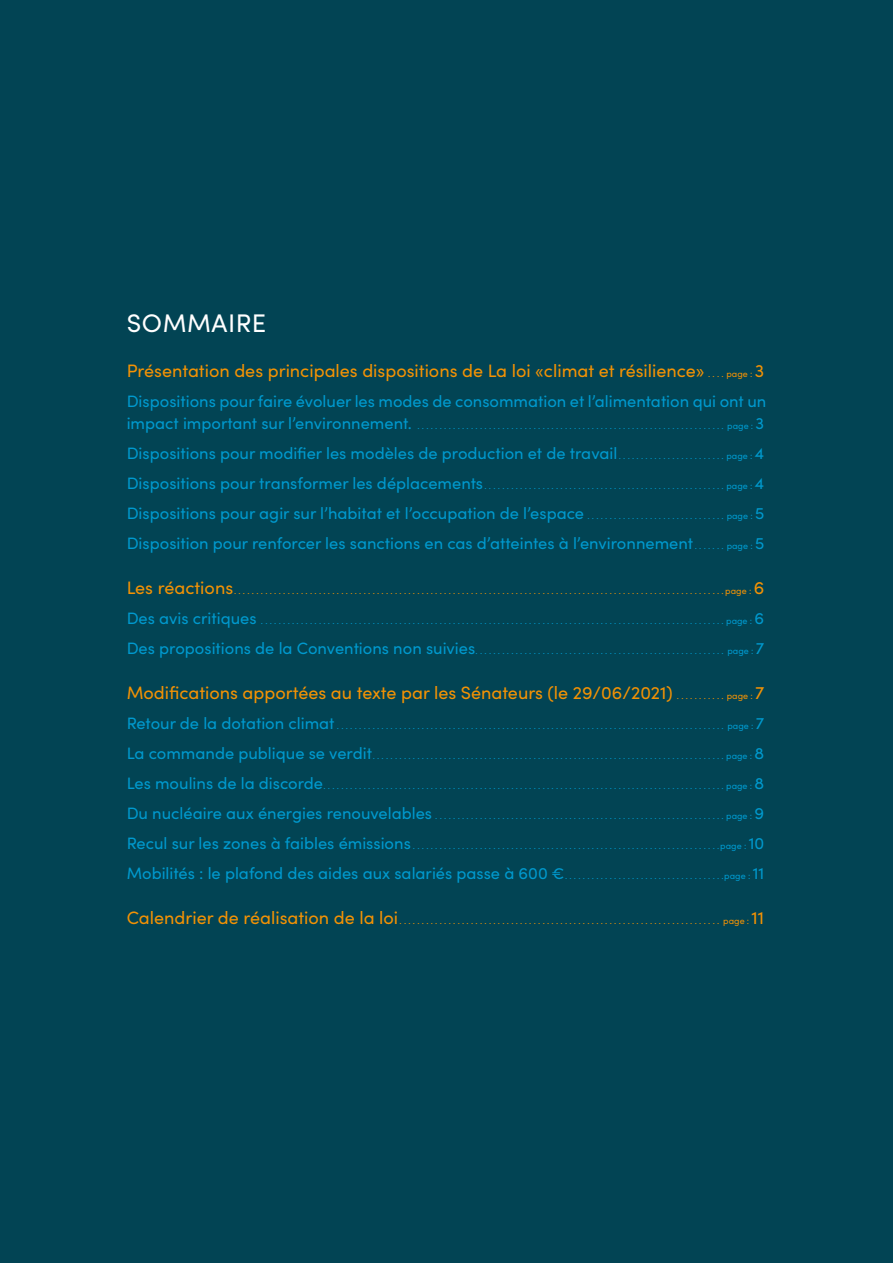
<style>
.page{position:relative;width:893px;height:1263px;background:#024454}
.page>*{position:absolute;margin:0;border:0;box-sizing:border-box;transform-origin:0 0}
.t1{font:25.5px "Sofia Pro";letter-spacing:.02em;color:#fff}
.t2{font:18px "Sofia Pro";color:#f39204}
.t3{font:16.5px/30px "Sofia Pro";color:#0099ce}
.t4{font:9px "Sofia Pro";color:#0099ce}
.t5{font:9px "Sofia Pro";color:#f39204}
.s1{font-size:9px}
.s2{font-size:16.5px}
.s3{font-size:18px}
</style>
<div class="page">
<h1 class="t1" style="left:127px;top:304px;width:141px">SOMMAIRE</h1>
<h2 class="t2" style="left:127px;top:357px;width:639px">Présentation des principales dispositions de La loi «climat et résilience» <span class="s1">. . . . page :</span> 3</h2>
<h3 class="t3" style="left:127px;top:385px;width:641px">Dispositions pour faire évoluer les modes de consommation et l’alimentation qui ont un</h3>
<p class="t4" style="left:127px;top:419px;width:639px"><span class="s2">impact important sur l’environnement.</span> . . . . . . . . . . . . . . . . . . . . . . . . . . . . . . . . . . . . . . . . . . . . . . . . . . . . . . . . . . . . . . . . . . . . . page : <span class="s2">3</span></p>
<h3 class="t3" style="left:127px;top:437px;width:639px">Dispositions pour modifier les modèles de production et de travail <span class="s1">. . . . . . . . . . . . . . . . . . . . . . . . page :</span> 4</h3>
<p class="t4" style="left:127px;top:479px;width:639px"><span class="s2">Dispositions pour transformer les déplacements</span> . . . . . . . . . . . . . . . . . . . . . . . . . . . . . . . . . . . . . . . . . . . . . . . . . . . . . . page : <span class="s2">4</span></p>
<h3 class="t3" style="left:127px;top:497px;width:639px">Dispositions pour agir sur l’habitat et l’occupation de l’espace <span class="s1">. . . . . . . . . . . . . . . . . . . . . . . . . . . . . . . page :</span> 5<br>Disposition pour renforcer les sanctions en cas d’atteintes à l’environnement <span class="s1">. . . . . . . page :</span> 5</h3>
<p class="t5" style="left:127px;top:584px;width:639px"><span class="s3">Les réactions</span> . . . . . . . . . . . . . . . . . . . . . . . . . . . . . . . . . . . . . . . . . . . . . . . . . . . . . . . . . . . . . . . . . . . . . . . . . . . . . . . . . . . . . . . . . . . . . . . . . . . . . . . . . . . . . page : <span class="s3">6</span></p>
<p class="t4" style="left:127px;top:614px;width:639px"><span class="s2">Des avis critiques</span> . . . . . . . . . . . . . . . . . . . . . . . . . . . . . . . . . . . . . . . . . . . . . . . . . . . . . . . . . . . . . . . . . . . . . . . . . . . . . . . . . . . . . . . . . . . . . . . . . . . . . . . . page : <span class="s2">6</span></p>
<p class="t4" style="left:127px;top:644px;width:639px"><span class="s2">Des propositions de la Conventions non suivies</span> . . . . . . . . . . . . . . . . . . . . . . . . . . . . . . . . . . . . . . . . . . . . . . . . . . . . . . . . page : <span class="s2">7</span></p>
<h2 class="t2" style="left:127px;top:680px;width:639px">Modifications apportées au texte par les Sénateurs (le 29/06/2021) <span class="s1">. . . . . . . . . . . page :</span> 7</h2>
<p class="t4" style="left:127px;top:719px;width:639px"><span class="s2">Retour de la dotation climat</span> . . . . . . . . . . . . . . . . . . . . . . . . . . . . . . . . . . . . . . . . . . . . . . . . . . . . . . . . . . . . . . . . . . . . . . . . . . . . . . . . . . . . . . . page : <span class="s2">7</span></p>
<p class="t4" style="left:127px;top:749px;width:639px"><span class="s2">La commande publique se verdit</span> . . . . . . . . . . . . . . . . . . . . . . . . . . . . . . . . . . . . . . . . . . . . . . . . . . . . . . . . . . . . . . . . . . . . . . . . . . . . . . . page : <span class="s2">8</span></p>
<p class="t4" style="left:127px;top:779px;width:639px"><span class="s2">Les moulins de la discorde</span> . . . . . . . . . . . . . . . . . . . . . . . . . . . . . . . . . . . . . . . . . . . . . . . . . . . . . . . . . . . . . . . . . . . . . . . . . . . . . . . . . . . . . . . . . . page : <span class="s2">8</span></p>
<p class="t4" style="left:127px;top:809px;width:639px"><span class="s2">Du nucléaire aux énergies renouvelables</span> . . . . . . . . . . . . . . . . . . . . . . . . . . . . . . . . . . . . . . . . . . . . . . . . . . . . . . . . . . . . . . . . . page : <span class="s2">9</span></p>
<p class="t4" style="left:127px;top:839px;width:639px"><span class="s2">Recul sur les zones à faibles émissions</span> . . . . . . . . . . . . . . . . . . . . . . . . . . . . . . . . . . . . . . . . . . . . . . . . . . . . . . . . . . . . . . . . . . . . page : <span class="s2">10</span></p>
<h3 class="t3" style="left:127px;top:857px;width:639px">Mobilités : le plafond des aides aux salariés passe à 600 € <span class="s1">. . . . . . . . . . . . . . . . . . . . . . . . . . . . . . . . . . . page :</span> 11</h3>
<p class="t5" style="left:127px;top:914px;width:639px"><span class="s3">Calendrier de réalisation de la loi</span> . . . . . . . . . . . . . . . . . . . . . . . . . . . . . . . . . . . . . . . . . . . . . . . . . . . . . . . . . . . . . . . . . . . . . . . . page : <span class="s3">11</span></p>
</div>
